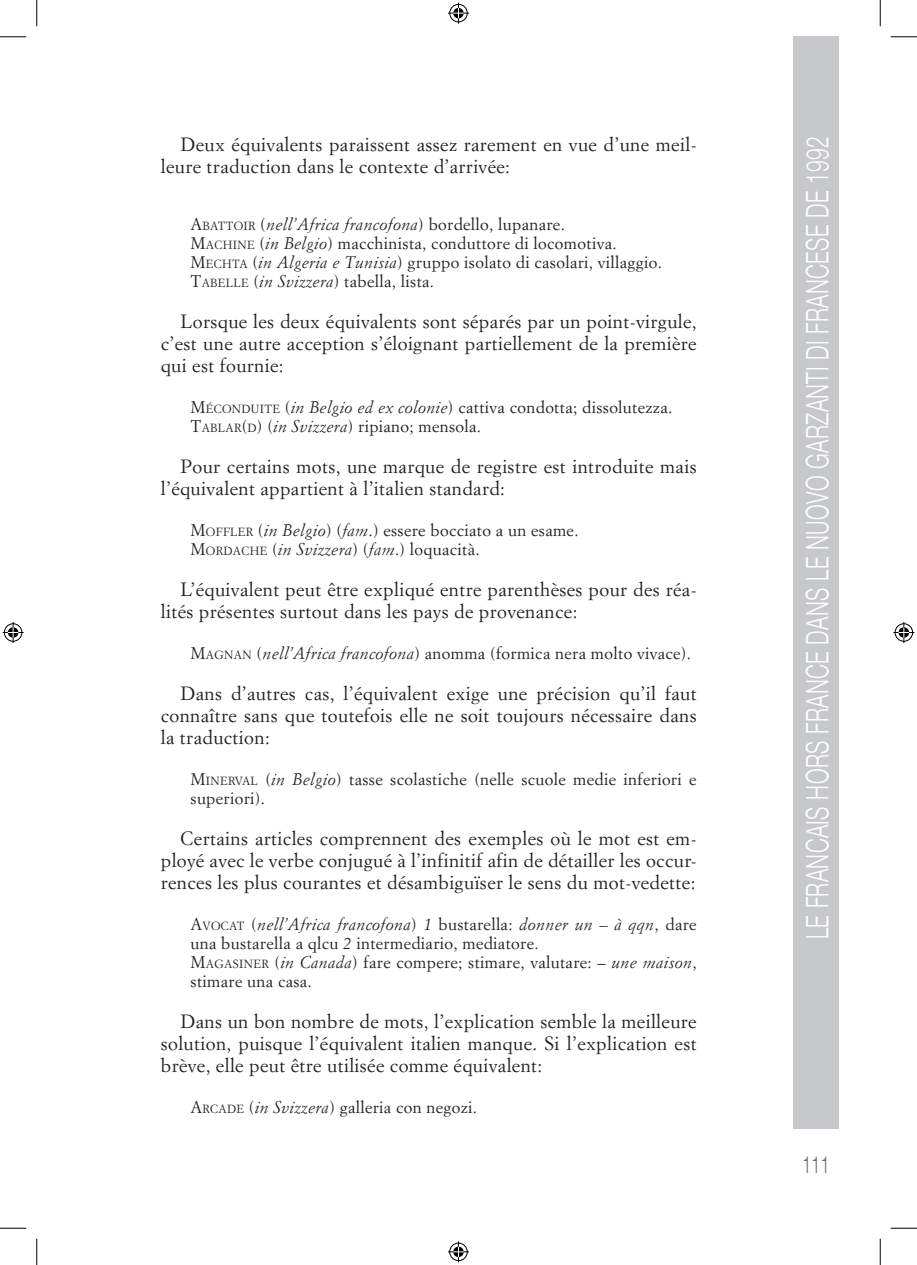
<style>
.page{position:relative;width:917px;height:1265px;background:#fff}
.page>*{position:absolute;margin:0;border:0;box-sizing:border-box;transform-origin:0 0}
.t1{font:300 31.15px "Helvetica Neue";letter-spacing:.02em;color:#fff;scale:.68 1}
.t2{font:300 23.28px "Helvetica Neue";color:#636366;scale:.68 1}
.t3{font:18.9px/22.1px "Simoncini Garamond Std";letter-spacing:.02em;color:#231f20;text-align:justify}
.t4{font:16.62px/18.9px "Simoncini Garamond Std";letter-spacing:.02em;color:#231f20}
.t5{font:italic 16.62px "Simoncini Garamond";letter-spacing:.02em;color:#231f20}
.s1{font-family:"Simoncini Garamond Std";font-style:normal}
.s2{font-family:"Simoncini Garamond Std";font-style:normal;font-size:11.72px}
.s3{font-style:inherit}
.s4{font-size:11.72px}
.s5{font-family:"Simoncini Garamond";font-style:italic}
</style>
<div class="page">
<div style="left:793px;top:37px;width:46px;height:1091px;background:#c7c8ca"></div>
<svg style="left:0;top:36px;width:26px;height:1px"></svg>
<svg style="left:891px;top:36px;width:26px;height:1px"></svg>
<svg style="left:0;top:1227px;width:26px;height:1px"></svg>
<svg style="left:891px;top:1227px;width:26px;height:1px"></svg>
<svg style="left:36px;top:0;width:1px;height:26px"></svg>
<svg style="left:36px;top:1238px;width:1px;height:26px"></svg>
<svg style="left:880px;top:0;width:1px;height:26px"></svg>
<svg style="left:880px;top:1238px;width:1px;height:26px"></svg>
<svg style="left:448px;top:3px;width:21px;height:21px"></svg>
<svg style="left:448px;top:1241px;width:21px;height:20px"></svg>
<svg style="left:3px;top:622px;width:21px;height:21px"></svg>
<svg style="left:893px;top:622px;width:21px;height:21px"></svg>
<p class="t3" style="left:161px;top:132px;width:537px;text-indent:20px">Deux équivalents paraissent assez rarement en vue d’une meil&shy;leure traduction dans le contexte d’arrivée:</p>
<p class="t5" style="left:191px;top:214px;width:376px"><span class="s1">A</span><span class="s2">BATTOIR</span> <span class="s1">(</span>nell’Africa francofona<span class="s1">) bordello, lupanare.</span></p>
<p class="t4" style="left:191px;top:233px;width:473px"><span class="s3">M</span><span class="s4">ACHINE</span> (<span class="s5">in Belgio</span>) macchinista, conduttore di locomotiva.<br><span class="s3">M</span><span class="s4">ECHTA</span> (<span class="s5">in Algeria e Tunisia</span>) gruppo isolato di casolari, villaggio.<br><span class="s3">T</span><span class="s4">ABELLE</span> (<span class="s5">in Svizzera</span>) tabella, lista.</p>
<p class="t3" style="left:161px;top:310px;width:537px;text-indent:20px">Lorsque les deux équivalents sont séparés par un point-virgule, c’est une autre acception s’éloignant partiellement de la première qui est fournie:</p>
<p class="t4" style="left:191px;top:397px;width:483px"><span class="s3">M</span><span class="s4">ÉCONDUITE</span> (<span class="s5">in Belgio ed ex colonie</span>) cattiva condotta; dissolutezza.<br><span class="s3">T</span><span class="s4">ABLAR</span><span class="s3">(</span><span class="s4">D</span><span class="s3">)</span> (<span class="s5">in Svizzera</span>) ripiano; mensola.</p>
<p class="t3" style="left:161px;top:454px;width:537px;text-indent:20px">Pour certains mots, une marque de registre est introduite mais l’équivalent appartient à l’italien standard:</p>
<p class="t4" style="left:191px;top:520px;width:389px"><span class="s3">M</span><span class="s4">OFFLER</span> (<span class="s5">in Belgio</span>) (<span class="s5">fam</span>.) essere bocciato a un esame.<br><span class="s3">M</span><span class="s4">ORDACHE</span> (<span class="s5">in Svizzera</span>) (<span class="s5">fam</span>.) loquacità.</p>
<p class="t3" style="left:161px;top:577px;width:537px;text-indent:20px">L’équivalent peut être expliqué entre parenthèses pour des réa&shy;lités présentes surtout dans les pays de provenance:</p>
<p class="t4" style="left:191px;top:643px;width:502px"><span class="s3">M</span><span class="s4">AGNAN</span> (<span class="s5">nell’Africa francofona</span>) anomma (formica nera molto vivace).</p>
<p class="t3" style="left:161px;top:681px;width:537px;text-indent:20px">Dans d’autres cas, l’équivalent exige une précision qu’il faut connaître sans que toutefois elle ne soit toujours nécessaire dans la traduction:</p>
<p class="t4" style="left:191px;top:769px;width:507px"><span class="s3">M</span><span class="s4">INERVAL</span> (<span class="s5">in Belgio</span>) tasse scolastiche (nelle scuole medie inferiori e superiori).</p>
<p class="t3" style="left:161px;top:826px;width:537px;text-indent:20px">Certains articles comprennent des exemples où le mot est em&shy;ployé avec le verbe conjugué à l’infinitif afin de détailler les occur&shy;rences les plus courantes et désambiguïser le sens du mot-vedette:</p>
<p class="t5" style="left:191px;top:913px;width:507px"><span class="s1">A</span><span class="s2">VOCAT</span> <span class="s1">(</span>nell’Africa francofona<span class="s1">)</span> 1 <span class="s1">bustarella:</span> donner un – à qqn<span class="s1">, dare</span></p>
<p class="t4" style="left:191px;top:933px;width:507px">una bustarella a qlcu <span class="s5">2</span> intermediario, mediatore.<br><span class="s3">M</span><span class="s4">AGASINER</span> (<span class="s5">in Canada</span>) fare compere; stimare, valutare: – <span class="s5">une maison</span>, stimare una casa.</p>
<p class="t3" style="left:161px;top:1009px;width:537px;text-indent:20px">Dans un bon nombre de mots, l’explication semble la meilleure solution, puisque l’équivalent italien manque. Si l’explication est brève, elle peut être utilisée comme équivalent:</p>
<p class="t4" style="left:191px;top:1096px;width:288px"><span class="s3">A</span><span class="s4">RCADE</span> (<span class="s5">in Svizzera</span>) galleria con negozi.</p>
<h1 class="t1" style="left:792px;top:939px;width:1182px;rotate:-90deg">LE FRANCAIS HORS FRANCE DANS LE NUOVO GARZANTI DI FRANCESE DE 1992</h1>
<p class="t2" style="left:802px;top:1145px;width:41px">111</p>
</div>
